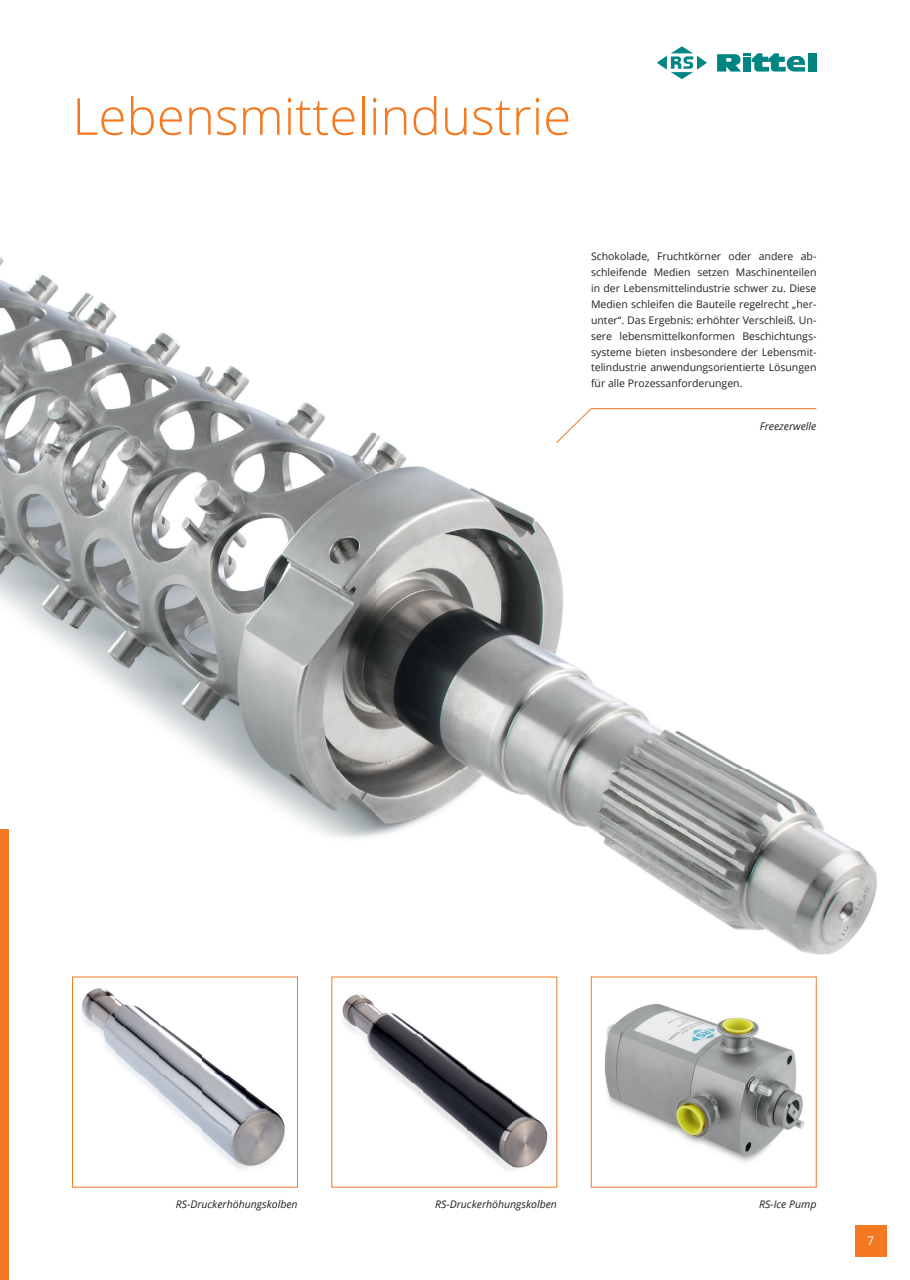
<style>
.page{position:relative;width:910px;height:1280px;background:#fff}
.page>*{position:absolute;margin:0;border:0;box-sizing:border-box;transform-origin:0 0}
.t1{font:300 51px "Open Sans";color:#f47921}
.t2{font:12px "Open Sans";color:#fff}
.t3{font:10.5px/15.9px "Open Sans";color:#231f20;text-align:justify}
.t4{font:italic 10.5px "Open Sans";color:#231f20}
</style>
<div class="page">
<img style="left:0;top:53px;width:877px;height:974px">
<div style="left:0;top:829px;width:9px;height:451px;background:#f47921"></div>
<div style="left:332px;top:977px;width:225px;height:210px;background:#fff"></div>
<img style="left:342px;top:986px;width:216px;height:194px">
<div style="left:72px;top:977px;width:225px;height:210px;background:#fff"></div>
<img style="left:89px;top:1026px;width:27px;height:33px">
<img style="left:82px;top:988px;width:80px;height:38px">
<img style="left:116px;top:1026px;width:169px;height:143px">
<div style="left:72px;top:977px;width:226px;height:210px;border:1px solid #f47921"></div>
<svg style="left:557px;top:408px;width:260px;height:35px"></svg>
<div style="left:591px;top:977px;width:225px;height:210px;background:#fff"></div>
<img style="left:604px;top:1004px;width:201px;height:158px">
<div style="left:855px;top:1225px;width:31px;height:31px;background:#f47921"></div>
<svg style="left:657px;top:46px;width:50px;height:33px"></svg>
<div style="left:808px;top:53px;width:8px;height:18px;background:#008583"></div>
<svg style="left:717px;top:53px;width:88px;height:19px"></svg>
<h1 class="t1" style="left:72px;top:81px;width:500px">Lebensmittelindustrie</h1>
<p class="t3" style="left:591px;top:248px;width:227px">Schokolade, Fruchtkörner oder andere ab&shy;schleifende Medien setzen Maschinenteilen in der Lebensmittelindustrie schwer zu. Diese Medien schleifen die Bauteile regelrecht „her&shy;unter“. Das Ergebnis: erhöhter Verschleiß. Un&shy;sere lebensmittelkonformen Beschichtungs&shy;systeme bieten insbesondere der Lebensmit&shy;telindustrie anwendungsorientierte Lösungen für alle Prozessanforderungen.</p>
<p class="t4" style="left:760px;top:418px;width:58px">Freezerwelle</p>
<p class="t4" style="left:176px;top:1197px;width:123px">RS-Druckerhöhungskolben</p>
<p class="t4" style="left:435px;top:1197px;width:123px">RS-Druckerhöhungskolben</p>
<p class="t4" style="left:759px;top:1197px;width:59px">RS-Ice Pump</p>
<p class="t2" style="left:867px;top:1232px;width:8px">7</p>
</div>
